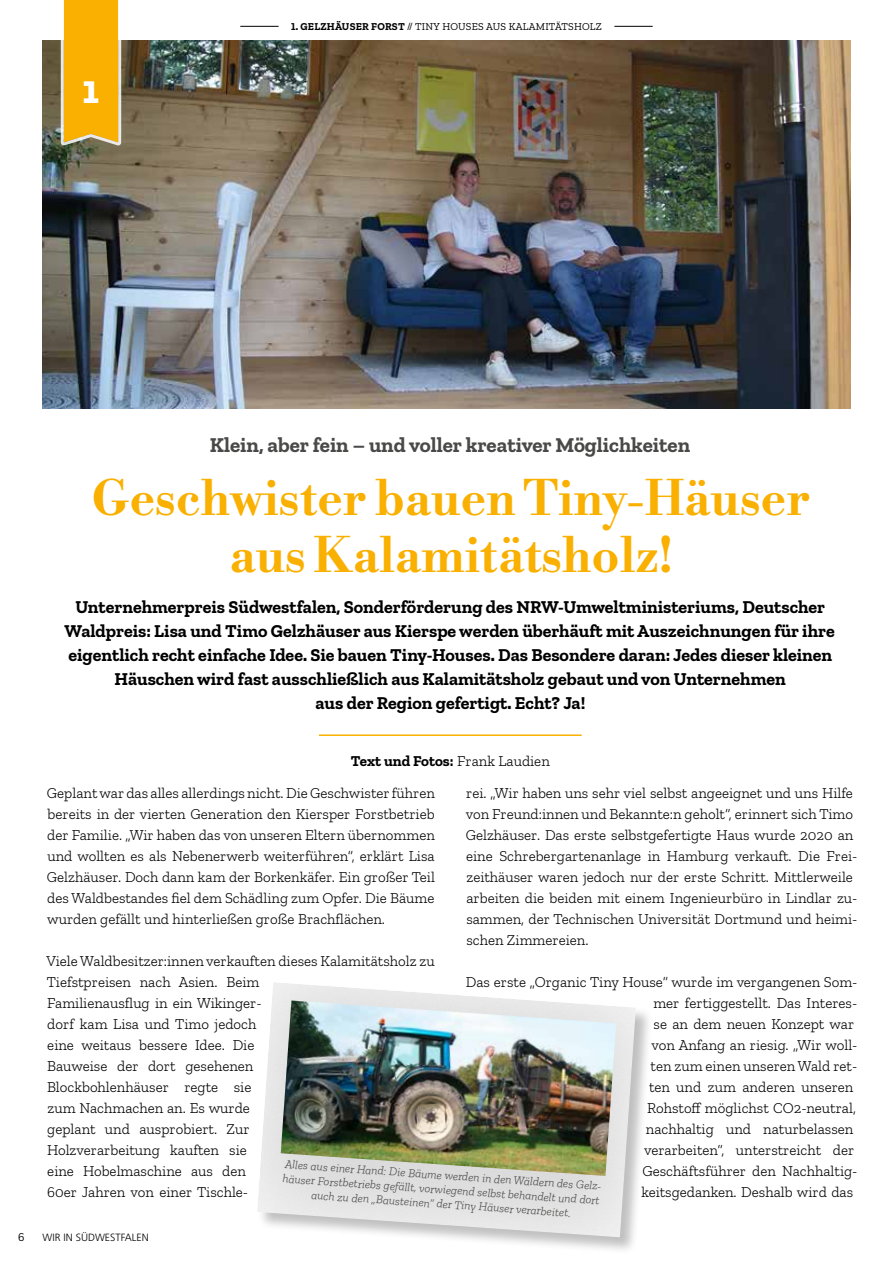
<style>
.page{position:relative;width:893px;height:1263px;background:#fff}
.page>*{position:absolute;margin:0;border:0;box-sizing:border-box;transform-origin:0 0}
._01_Red_HL1{font:700 48px/57px "Libre Bodoni";color:#f9b000;text-align:center}
.t1{font:700 42px "Zilla Slab";color:#fff}
.Dachzeile{font:700 21px "Zilla Slab";color:#494948}
._02_Red_Vorspann{font:700 18px/24px "Zilla Slab";color:#000;text-align:center}
._04_Red_Text_2spt{font:300 15px/21px "Zilla Slab";color:#000}
._03_Red_Autorenzeile{font:700 15px "Zilla Slab";color:#000}
.Foto_im_Pola{font:italic 300 12px/14.4px "Zilla Slab";color:#494948;text-align:center}
.t2{font:12px "Zilla Slab";color:#000}
.Pag_Thema{font:10.5px "Zilla Slab";letter-spacing:.02em;color:#000}
.t3{font:300 10.5px "Frutiger";color:#000}
.s1{font-weight:700}
.s2{font-weight:300}
</style>
<div class="page">
<hr style="left:240px;top:26px;width:413px;height:1px;background:#000">
<hr style="left:279px;top:24px;width:335px;height:3px;background:#fff">
<hr style="left:319px;top:734px;width:263px;height:2px;background:#f9b000">
<img style="left:43px;top:41px;width:807px;height:367px">
<div style="left:257px;top:982px;width:397px;height:273px;background:#000;opacity:.25"></div>
<svg style="left:257px;top:982px;width:379px;height:256px;fill:#e7e7e7"></svg>
<img style="left:281px;top:1000px;width:335px;height:176px">
<svg style="left:59px;top:0;width:65px;height:147px;background:#ebb125"></svg>
<p class="t1" style="left:82px;top:65px;width:18px">1</p>
<p class="Pag_Thema" style="left:291px;top:20px;width:312px"><span class="s1">1. GELZHÄUSER FORST</span> // TINY HOUSES AUS KALAMITÄTSHOLZ</p>
<p class="Dachzeile" style="left:210px;top:432px;width:482px">Klein, aber fein – und voller kreativer Möglichkeiten</p>
<p class="_01_Red_HL1" style="left:91px;top:472px;width:721px">Geschwister bauen Tiny-Häuser aus Kalamitätsholz!</p>
<p class="_02_Red_Vorspann" style="left:65px;top:595px;width:772px">Unternehmerpreis Südwestfalen, Sonderförderung des NRW-Umweltministeriums, Deutscher Waldpreis: Lisa und Timo Gelzhäuser aus Kierspe werden überhäuft mit Auszeichnungen für ihre eigentlich recht einfache Idee. Sie bauen Tiny-Houses. Das Besondere daran: Jedes dieser kleinen Häuschen wird fast ausschließlich aus Kalamitätsholz gebaut und von Unternehmen<br>aus der Region gefertigt. Echt? Ja!</p>
<p class="_03_Red_Autorenzeile" style="left:351px;top:752px;width:201px">Text und Fotos: <span class="s2">Frank Laudien</span></p>
<p class="_04_Red_Text_2spt" style="left:47px;top:783px;width:390px;text-align:justify">Geplant war das alles allerdings nicht. Die Geschwister führen bereits in der vierten Generation den Kiersper Forstbetrieb der Familie. „Wir haben das von unseren Eltern übernommen und wollten es als Nebenerwerb weiterführen“, erklärt Lisa Gelzhäuser. Doch dann kam der Borkenkäfer. Ein großer Teil des Waldbestandes fiel dem Schädling zum Opfer. Die Bäume wurden gefällt und hinterließen große Brachflächen.</p>
<p class="_04_Red_Text_2spt" style="left:46px;top:951px;width:390px">Viele Waldbesitzer:innen verkauften dieses Kalamitätsholz zu<br>Tiefstpreisen nach Asien. Beim<br>Familienausflug in ein Wikinger-<br>dorf kam Lisa und Timo jedoch<br>eine weitaus bessere Idee. Die<br>Bauweise der dort gesehenen<br>Blockbohlenhäuser regte sie<br>zum Nachmachen an. Es wurde<br>geplant und ausprobiert. Zur<br>Holzverarbeitung kauften sie<br>eine Hobelmaschine aus den<br>60er Jahren von einer Tischle-</p>
<p class="_04_Red_Text_2spt" style="left:466px;top:783px;width:393px">rei. „Wir haben uns sehr viel selbst angeeignet und uns Hilfe von Freund:innen und Bekannte:n geholt“, erinnert sich Timo Gelzhäuser. Das erste selbstgefertigte Haus wurde 2020 an eine Schrebergartenanlage in Hamburg verkauft. Die Frei&shy;zeithäuser waren jedoch nur der erste Schritt. Mittlerweile arbeiten die beiden mit einem Ingenieurbüro in Lindlar zu&shy;sammen, der Technischen Universität Dortmund und heimi&shy;schen Zimmereien.</p>
<p class="_04_Red_Text_2spt" style="left:466px;top:972px;width:393px;text-align:right">Das erste „Organic Tiny House“ wurde im vergangenen Som&shy;mer fertiggestellt. Das Interes-<br>se an dem neuen Konzept war<br>von Anfang an riesig. „Wir woll-<br>ten zum einen unseren Wald ret-<br>ten und zum anderen unseren<br>Rohstoff möglichst CO2-neutral,<br>nachhaltig und naturbelassen<br>verarbeiten“, unterstreicht der<br>Geschäftsführer den Nachhaltig-<br>keitsgedanken. Deshalb wird das</p>
<p class="Foto_im_Pola" style="left:284px;top:1157px;width:322px;rotate:4deg">Alles aus einer Hand: Die Bäume werden in den Wäldern des Gelz&shy;häuser Forstbetriebs gefällt, vorwiegend selbst behandelt und dort auch zu den „Bausteinen“ der Tiny Häuser verarbeitet.</p>
<p class="t2" style="left:18px;top:1230px;width:8px">6</p>
<p class="t3" style="left:43px;top:1232px;width:108px">WIR IN SÜDWESTFALEN</p>
</div>
